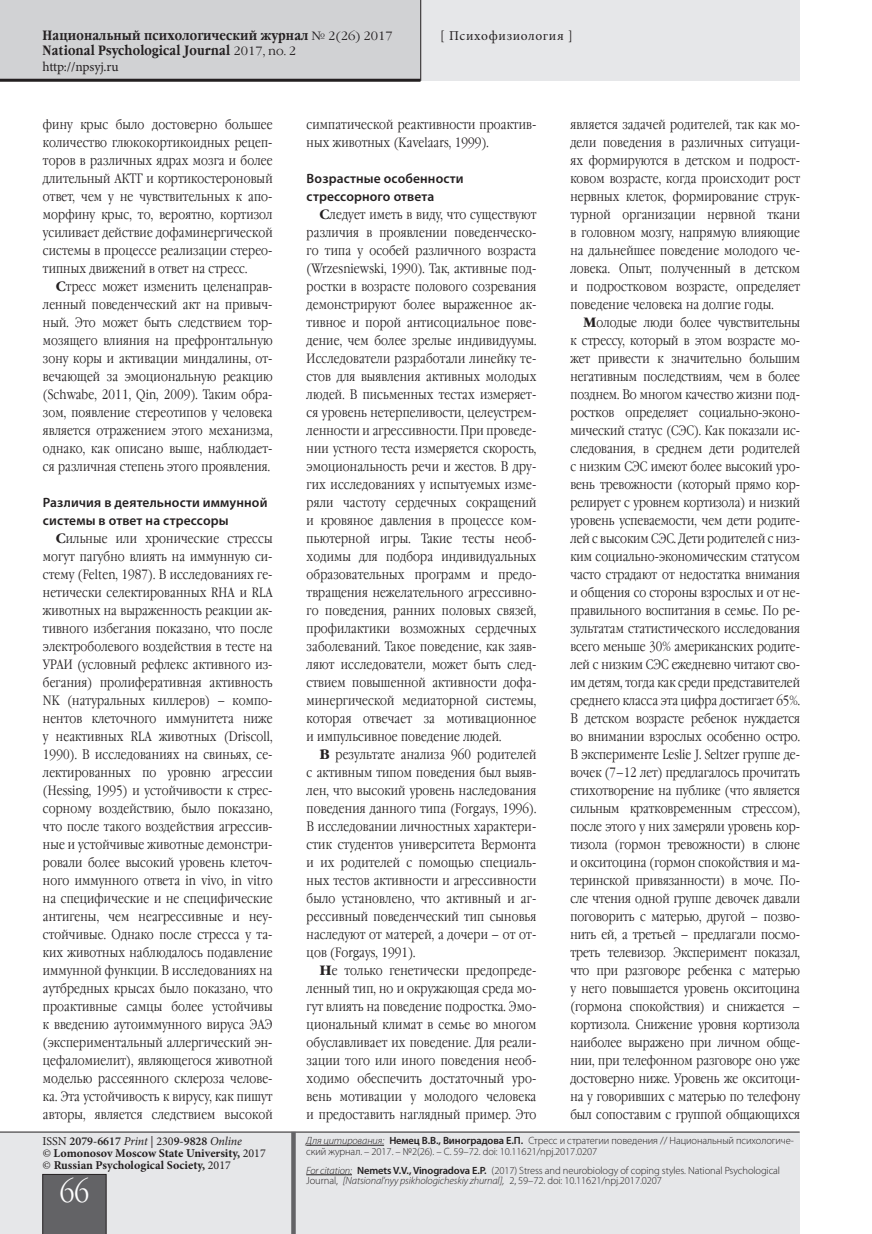
<style>
.page{position:relative;width:872px;height:1234px;background:#fff}
.page>*{position:absolute;margin:0;border:0;box-sizing:border-box;transform-origin:0 0}
.t1{font:30px "Garamond Narrow C";color:#fff}
.Main_text{font:13.5px/18px "Garamond Narrow C";letter-spacing:.01em;color:#231f20;text-align:justify}
.SubHeader___2nd_leve{font:600 13.5px/18px "Myriad Pro";letter-spacing:.01em;color:#231f20}
.t2{font:700 13.5px/15px "Garamond Narrow C";letter-spacing:.01em;color:#231f20}
.t3{font:13.5px "Minion Pro";letter-spacing:.035em;color:#231f20}
.t4{font:13.5px "Minion Pro";letter-spacing:-.015em;color:#231f20}
.t5{font:700 12px/12px "Minion Pro";color:#231f20}
.t6{font:300 10.5px/10.5px "Myriad Pro";letter-spacing:-.01em;color:#231f20}
.s1{font-family:"Garamond C";font-weight:400;font-size:12px}
.s2{font-family:"Garamond C";font-weight:700}
.s3{font-weight:400}
.s4{font-weight:600}
.s5{font-weight:400;font-style:italic}
.s6{font-style:italic}
</style>
<div class="page">
<div style="left:0;top:0;width:799px;height:81px;background:#e6e7e9"></div>
<div style="left:0;top:0;width:421px;height:79px;background:#d1d2d4"></div>
<div style="left:0;top:1132px;width:799px;height:101px;background:#e6e7e9"></div>
<hr style="left:0;top:1131px;width:799px;height:1px;background:#231f20">
<div style="left:43px;top:1173px;width:63px;height:60px;background:#636366"></div>
<hr style="left:0;top:79px;width:420px;height:3px;background:#231f20">
<div style="left:291px;top:1131px;width:5px;height:102px;background:#636366"></div>
<hr style="left:420px;top:0;width:1px;height:81px;background:#231f20">
<hr style="left:306px;top:1144px;width:78px;height:1px;background:#231f20">
<hr style="left:306px;top:1174px;width:46px;height:1px;background:#231f20">
<p class="t2" style="left:43px;top:28px;width:352px">Национальный психологический журнал <span class="s1">№ 2(26) 2017<br></span>National Psychological Journal <span class="s1">2017, no. 2</span></p>
<p class="t4" style="left:43px;top:57px;width:78px">http://npsyj.ru</p>
<p class="t3" style="left:440px;top:26px;width:134px">[ Психофизиология ]</p>
<p class="Main_text" style="left:43px;top:115px;width:231px">фину крыс было достоверно большее количество глюкокортикоидных рецеп&shy;торов в различных ядрах мозга и более длительный АКТГ и кортикостероновый ответ, чем у не чувствительных к апо&shy;морфину крыс, то, вероятно, кортизол усиливает действие дофаминергической системы в процессе реализации стерео&shy;типных движений в ответ на стресс.</p>
<p class="Main_text" style="left:43px;top:277px;width:231px;text-indent:13px"><span class="s2">С</span>тресс может изменить целенаправ&shy;ленный поведенческий акт на привыч&shy;ный. Это может быть следствием тор&shy;мозящего влияния на префронтальную зону коры и активации миндалины, от&shy;вечающей за эмоциональную реакцию (Schwabe, 2011, Qin, 2009). Таким обра&shy;зом, появление стереотипов у человека является отражением этого механизма, однако, как описано выше, наблюдает&shy;ся различная степень этого проявления.</p>
<p class="SubHeader___2nd_leve" style="left:43px;top:493px;width:226px">Различия в деятельности иммунной системы в ответ на стрессоры</p>
<p class="Main_text" style="left:43px;top:529px;width:231px;text-indent:13px"><span class="s2">С</span>ильные или хронические стрессы могут пагубно влиять на иммунную си&shy;стему (Felten, 1987). В исследованиях ге&shy;нетически селектированных RHA и RLA животных на выраженность реакции ак&shy;тивного избегания показано, что после электроболевого воздействия в тесте на УРАИ (условный рефлекс активного из&shy;бегания) пролиферативная активность NK (натуральных киллеров) – компо&shy;нентов клеточного иммунитета ниже у неактивных RLA животных (Driscoll, 1990). В исследованиях на свиньях, се&shy;лектированных по уровню агрессии (Hessing, 1995) и устойчивости к стрес&shy;сорному воздействию, было показано, что после такого воздействия агрессив&shy;ные и устойчивые животные демонстри&shy;ровали более высокий уровень клеточ&shy;ного иммунного ответа in vivo, in vitro на специфические и не специфические антигены, чем неагрессивные и неу&shy;стойчивые. Однако после стресса у та&shy;ких животных наблюдалось подавление иммунной функции. В исследованиях на аутбредных крысах было показано, что проактивные самцы более устойчивы к введению аутоиммунного вируса ЭАЭ (экспериментальный аллергический эн&shy;цефаломиелит), являющегося животной моделью рассеянного склероза челове&shy;ка. Эта устойчивость к вирусу, как пишут авторы, является следствием высокой</p>
<p class="t5" style="left:43px;top:1134px;width:225px"><span class="s3">ISSN</span> <span class="s4">2079-6617</span> <span class="s5">Print</span> <span class="s3">| 230</span><span class="s4">9-9828</span> <span class="s5">Online<br>©</span> Lomonosov Moscow State University, <span class="s3">2017 ©</span> Russian Psychological Society, <span class="s3">2017</span></p>
<h1 class="t1" style="left:60px;top:1175px;width:31px">66</h1>
<p class="Main_text" style="left:307px;top:115px;width:231px">симпатической реактивности проактив&shy;ных животных (Kavelaars, 1999).</p>
<p class="SubHeader___2nd_leve" style="left:307px;top:169px;width:158px">Возрастные особенности стрессорного ответа</p>
<p class="Main_text" style="left:307px;top:205px;width:231px;text-indent:13px"><span class="s2">С</span>ледует иметь в виду, что существуют различия в проявлении поведенческо&shy;го типа у особей различного возраста (Wrzesniewski, 1990). Так, активные под&shy;ростки в возрасте полового созревания демонстрируют более выраженное ак&shy;тивное и порой антисоциальное пове&shy;дение, чем более зрелые индивидуумы.<br>Исследователи разработали линейку те&shy;стов для выявления активных молодых людей. В письменных тестах измеряет&shy;ся уровень нетерпеливости, целеустрем&shy;ленности и агрессивности. При проведе&shy;нии устного теста измеряется скорость, эмоциональность речи и жестов. В дру&shy;гих исследованиях у испытуемых изме&shy;ряли частоту сердечных сокращений и кровяное давления в процессе ком&shy;пьютерной игры. Такие тесты необ&shy;ходимы для подбора индивидуальных образовательных программ и предо&shy;твращения нежелательного агрессивно&shy;го поведения, ранних половых связей, профилактики возможных сердечных заболеваний. Такое поведение, как заяв&shy;ляют исследователи, может быть след&shy;ствием повышенной активности дофа&shy;минергической медиаторной системы, которая отвечает за мотивационное и импульсивное поведение людей.</p>
<p class="Main_text" style="left:307px;top:745px;width:231px;text-indent:13px"><span class="s2">В</span> результате анализа 960 родителей с активным типом поведения был выяв&shy;лен, что высокий уровень наследования поведения данного типа (Forgays, 1996).<br>В исследовании личностных характери&shy;стик студентов университета Вермонта и их родителей с помощью специаль&shy;ных тестов активности и агрессивности было установлено, что активный и аг&shy;рессивный поведенческий тип сыновья наследуют от матерей, а дочери – от от&shy;цов (Forgays, 1991).</p>
<p class="Main_text" style="left:307px;top:961px;width:231px;text-indent:13px"><span class="s2">Н</span>е только генетически предопреде&shy;ленный тип, но и окружающая среда мо&shy;гут влиять на поведение подростка. Эмо&shy;циональный климат в семье во многом обуславливает их поведение. Для реали&shy;зации того или иного поведения необ&shy;ходимо обеспечить достаточный уро&shy;вень мотивации у молодого человека и предоставить наглядный пример. Это</p>
<p class="Main_text" style="left:570px;top:115px;width:231px">является задачей родителей, так как мо&shy;дели поведения в различных ситуаци&shy;ях формируются в детском и подрост&shy;ковом возрасте, когда происходит рост нервных клеток, формирование струк&shy;турной организации нервной ткани в головном мозгу, напрямую влияющие на дальнейшее поведение молодого че&shy;ловека. Опыт, полученный в детском и подростковом возрасте, определяет поведение человека на долгие годы.</p>
<p class="Main_text" style="left:570px;top:313px;width:231px;text-indent:13px"><span class="s2">М</span>олодые люди более чувствительны к стрессу, который в этом возрасте мо&shy;жет привести к значительно большим негативным последствиям, чем в более позднем. Во многом качество жизни под&shy;ростков определяет социально-эконо&shy;мический статус (СЭС). Как показали ис&shy;следования, в среднем дети родителей с низким СЭС имеют более высокий уро&shy;вень тревожности (который прямо кор&shy;релирует с уровнем кортизола) и низкий уровень успеваемости, чем дети родите&shy;лей с высоким СЭС. Дети родителей с низ&shy;ким социально-экономическим статусом часто страдают от недостатка внимания и общения со стороны взрослых и от не&shy;правильного воспитания в семье. По ре&shy;зультатам статистического исследования всего меньше 30% американских родите&shy;лей с низким СЭС ежедневно читают сво&shy;им детям, тогда как среди представителей среднего класса эта цифра достигает 65%.<br>В детском возрасте ребенок нуждается во внимании взрослых особенно остро.<br>В эксперименте Leslie J. Seltzer группе де&shy;вочек (7–12 лет) предлагалось прочитать стихотворение на публике (что является сильным кратковременным стрессом), после этого у них замеряли уровень кор&shy;тизола (гормон тревожности) в слюне и окситоцина (гормон спокойствия и ма&shy;теринской привязанности) в моче. По&shy;сле чтения одной группе девочек давали поговорить с матерью, другой – позво&shy;нить ей, а третьей – предлагали посмо&shy;треть телевизор. Эксперимент показал, что при разговоре ребенка с матерью у него повышается уровень окситоцина (гормона спокойствия) и снижается – кортизола. Снижение уровня кортизола наиболее выражено при личном обще&shy;нии, при телефонном разговоре оно уже достоверно ниже. Уровень же окситоци&shy;на у говоривших с матерью по телефону был сопоставим с группой общающихся</p>
<p class="t6" style="left:306px;top:1134px;width:489px"><span class="s6">Для цитирования:</span> <span class="s4">Немец В.В., Виноградова Е.П.</span> Стресс и стратегии поведения // Национальный психологиче&shy;ский журнал. – 2017. – №2(26). – С. 59–72. doi: 10.11621/npj.2017.0207</p>
<p class="t6" style="left:306px;top:1164px;width:475px"><span class="s6">For citation:</span> <span class="s4">Nemets V.V., Vinogradova E.P.</span> (2017) Stress and neurobiology of coping styles. National Psychological<br>Journal, <span class="s6">[Natsional’nyy psikhologicheskiy zhurnal],</span> 2, 59–72. doi: 10.11621/npj.2017.0207</p>
</div>
